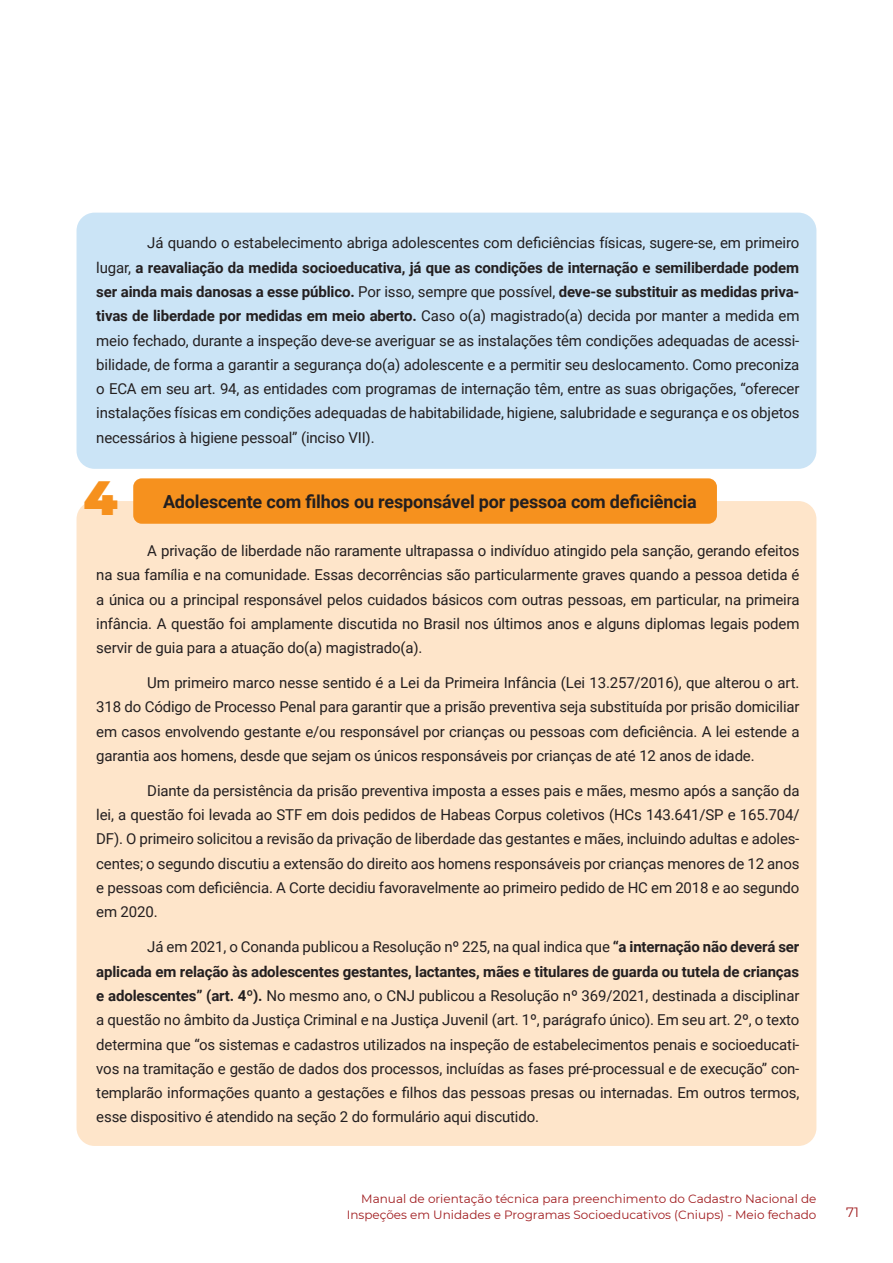
<style>
.page{position:relative;width:893px;height:1263px;background:#fff}
.page>*{position:absolute;margin:0;border:0;box-sizing:border-box;transform-origin:0 0}
.Bibliografia{font:900 48px "Montserrat";color:#f6911e}
.corpo_do_texto{font:700 18px "Roboto";letter-spacing:-.01em;color:#231f20}
.corpo_do_texto-2{font:15px/24.3px "Roboto";letter-spacing:-.01em;color:#231f20;text-align:justify}
.t1{font:13.5px "Montserrat";color:#a01c1f}
.t2{font:12px/16.5px "Montserrat";color:#a01c1f;text-align:right}
.s1{font-weight:700}
</style>
<div class="page">
<div style="left:77px;top:213px;width:739px;height:256px;background:#cbe4f6;border-radius:18px"></div>
<div style="left:77px;top:501px;width:739px;height:645px;background:#fee5ca;border-radius:18px"></div>
<div style="left:133px;top:478px;width:584px;height:46px;background:#f6911e;border-radius:9px"></div>
<p class="corpo_do_texto-2" style="left:96px;top:230px;width:705px;text-indent:51px">Já quando o estabelecimento abriga adolescentes com deficiências físicas, sugere-se, em primeiro lugar, <span class="s1">a reavaliação da medida socioeducativa, já que as condições de internação e semiliberdade podem ser ainda mais danosas a esse público.</span> Por isso, sempre que possível, <span class="s1">deve-se substituir as medidas priva&shy;tivas de liberdade por medidas em meio aberto.</span> Caso o(a) magistrado(a) decida por manter a medida em meio fechado, durante a inspeção deve-se averiguar se as instalações têm condições adequadas de acessi&shy;bilidade, de forma a garantir a segurança do(a) adolescente e a permitir seu deslocamento. Como preconiza o ECA em seu art. 94, as entidades com programas de internação têm, entre as suas obrigações, “oferecer instalações físicas em condições adequadas de habitabilidade, higiene, salubridade e segurança e os objetos necessários à higiene pessoal” (inciso VII).</p>
<p class="Bibliografia" style="left:83px;top:462px;width:36px">4</p>
<p class="corpo_do_texto" style="left:163px;top:489px;width:535px">Adolescente com filhos ou responsável por pessoa com deficiência</p>
<p class="corpo_do_texto-2" style="left:96px;top:538px;width:705px;text-indent:51px">A privação de liberdade não raramente ultrapassa o indivíduo atingido pela sanção, gerando efeitos na sua família e na comunidade. Essas decorrências são particularmente graves quando a pessoa detida é a única ou a principal responsável pelos cuidados básicos com outras pessoas, em particular, na primeira infância. A questão foi amplamente discutida no Brasil nos últimos anos e alguns diplomas legais podem servir de guia para a atuação do(a) magistrado(a).</p>
<p class="corpo_do_texto-2" style="left:96px;top:670px;width:705px;text-indent:51px">Um primeiro marco nesse sentido é a Lei da Primeira Infância (Lei 13.257/2016), que alterou o art.<br>318 do Código de Processo Penal para garantir que a prisão preventiva seja substituída por prisão domiciliar em casos envolvendo gestante e/ou responsável por crianças ou pessoas com deficiência. A lei estende a garantia aos homens, desde que sejam os únicos responsáveis por crianças de até 12 anos de idade.</p>
<p class="corpo_do_texto-2" style="left:96px;top:778px;width:705px;text-indent:51px">Diante da persistência da prisão preventiva imposta a esses pais e mães, mesmo após a sanção da lei, a questão foi levada ao STF em dois pedidos de Habeas Corpus coletivos (HCs 143.641/SP e 165.704/ DF). O primeiro solicitou a revisão da privação de liberdade das gestantes e mães, incluindo adultas e adoles&shy;centes; o segundo discutiu a extensão do direito aos homens responsáveis por crianças menores de 12 anos e pessoas com deficiência. A Corte decidiu favoravelmente ao primeiro pedido de HC em 2018 e ao segundo em 2020.</p>
<p class="corpo_do_texto-2" style="left:96px;top:934px;width:705px;text-indent:51px">Já em 2021, o Conanda publicou a Resolução nº 225, na qual indica que <span class="s1">“a internação não deverá ser aplicada em relação às adolescentes gestantes, lactantes, mães e titulares de guarda ou tutela de crianças e adolescentes” (art. 4º).</span> No mesmo ano, o CNJ publicou a Resolução nº 369/2021, destinada a disciplinar a questão no âmbito da Justiça Criminal e na Justiça Juvenil (art. 1º, parágrafo único). Em seu art. 2º, o texto determina que “os sistemas e cadastros utilizados na inspeção de estabelecimentos penais e socioeducati&shy;vos na tramitação e gestão de dados dos processos, incluídas as fases pré-processual e de execução” con&shy;templarão informações quanto a gestações e filhos das pessoas presas ou internadas. Em outros termos, esse dispositivo é atendido na seção 2 do formulário aqui discutido.</p>
<p class="t2" style="left:347px;top:1190px;width:471px">Manual de orientação técnica para preenchimento do Cadastro Nacional de<br>Inspeções em Unidades e Programas Socioeducativos (Cniups) - Meio fechado</p>
<p class="t1" style="left:846px;top:1202px;width:14px">71</p>
</div>
